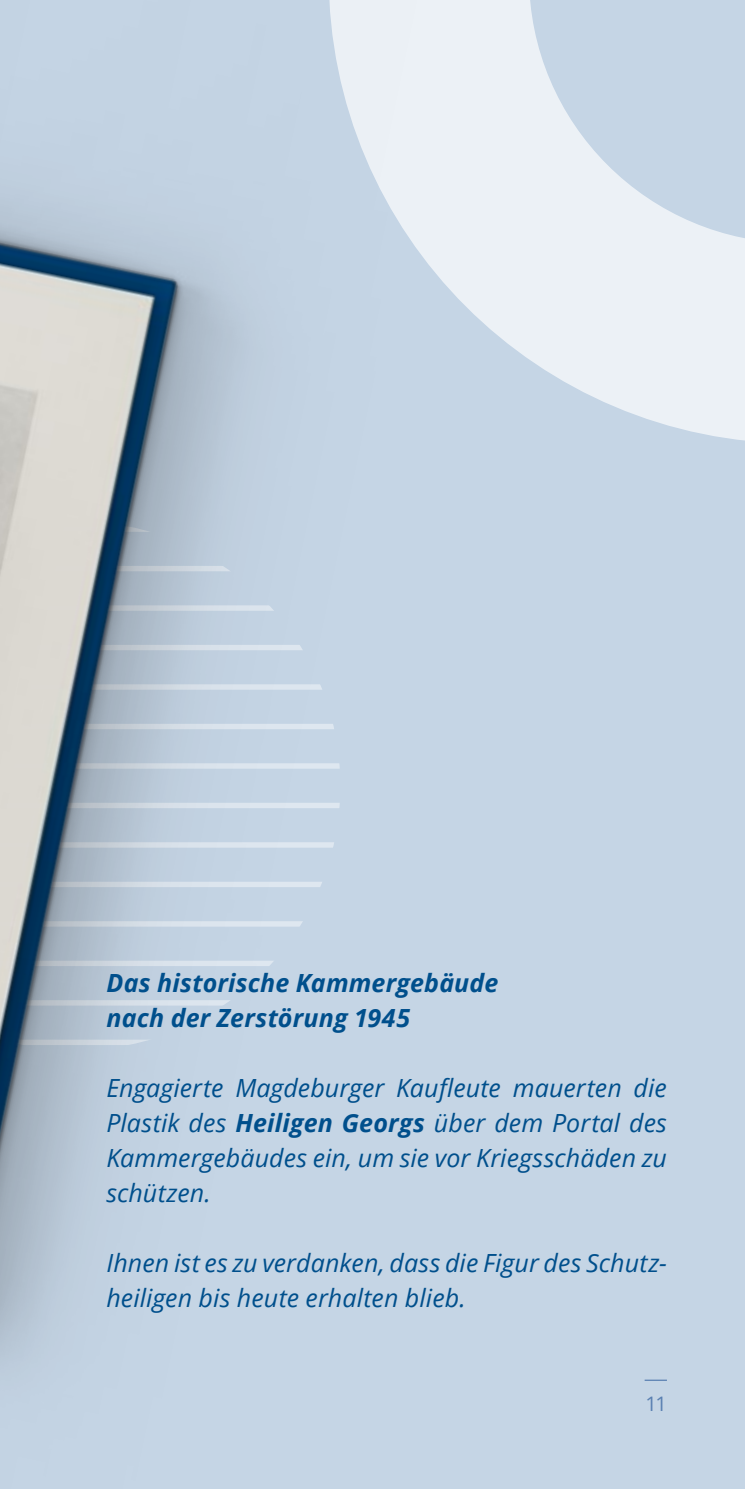
<style>
.page{position:relative;width:745px;height:1489px;background:#fff}
.page>*{position:absolute;margin:0;border:0;box-sizing:border-box;transform-origin:0 0}
.t1{font:italic 25px/35px "Open Sans";letter-spacing:.005em;color:#004f8c;text-align:justify}
.t2{font:italic 700 25px/35px "Open Sans";letter-spacing:.005em;color:#004f8c}
.t3{font:20px "Open Sans";color:#597fb1}
.s1{font-weight:700}
</style>
<div class="page">
<div style="left:0;top:0;width:744px;height:1488px;background:#c5d5e5"></div>
<svg style="left:511px;top:0;width:233px;height:441px"></svg>
<img style="left:0;top:0;width:509px;height:1366px">
<svg style="left:644px;top:1379px;width:22px;height:1px"></svg>
<p class="t2" style="left:106px;top:964px;width:393px">Das historische Kammergebäude nach der Zerstörung 1945</p>
<p class="t1" style="left:106px;top:1069px;width:561px">Engagierte Magdeburger Kaufleute mauerten die Plastik des <span class="s1">Heiligen Georgs</span> über dem Portal des Kammergebäudes ein, um sie vor Kriegsschäden zu schützen.</p>
<p class="t1" style="left:106px;top:1244px;width:561px">Ihnen ist es zu verdanken, dass die Figur des Schutz&shy;heiligen bis heute erhalten blieb.</p>
<p class="t3" style="left:645px;top:1389px;width:23px">11</p>
</div>
